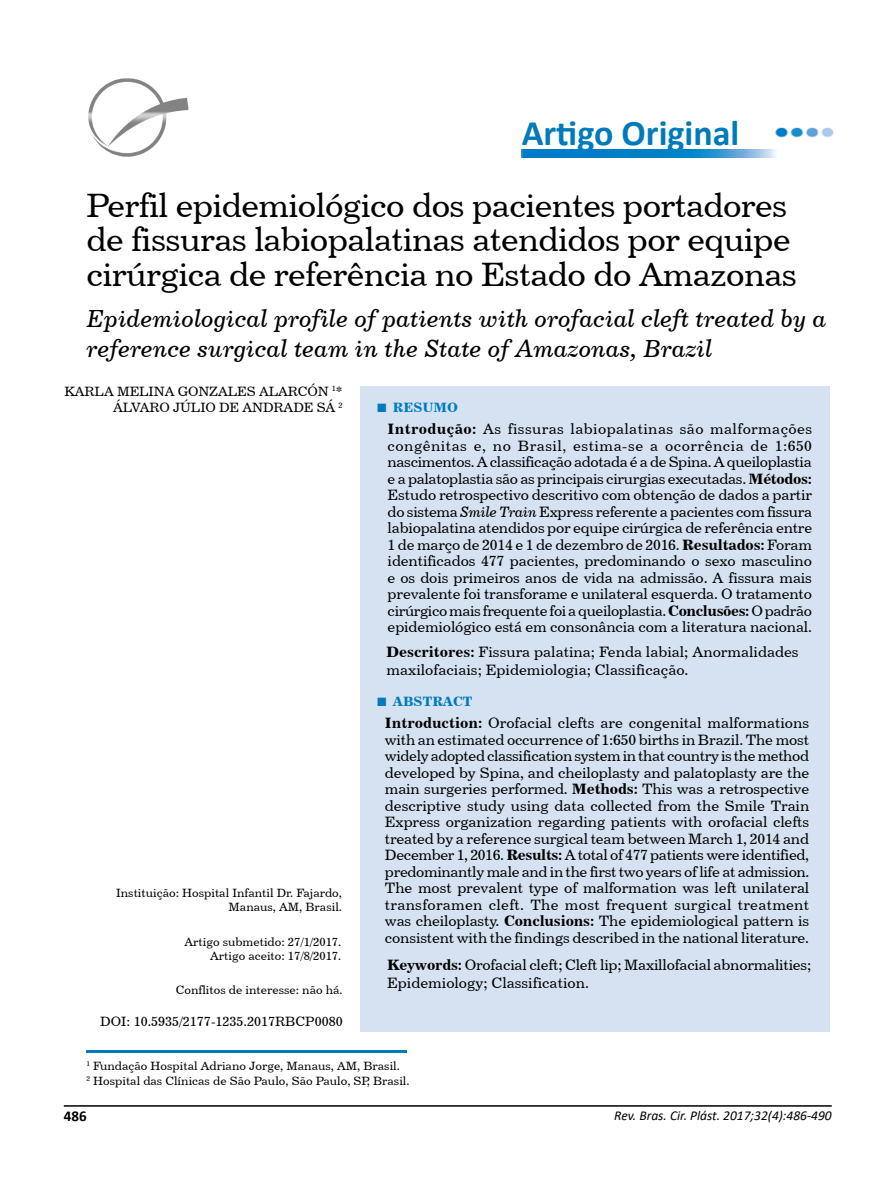
<style>
.page{position:relative;width:893px;height:1191px;background:#fff}
.page>*{position:absolute;margin:0;border:0;box-sizing:border-box;transform-origin:0 0}
.t1{font:700 36px "Calibri";color:#007abb}
.t2{font:33.75px/34.5px "Century 731 BT Roman A";letter-spacing:-.02em;color:#000}
.t3{font:24.75px/30px "Century 731 BT Italic A";color:#000}
.t4{font:15px/16.5px "Century 731 BT Roman A";letter-spacing:-.01em;color:#000;text-align:justify}
.t5{font:700 15px "Calibri";color:#000}
.t6{font:13.5px/16.2px "Century 731 BT Roman A";letter-spacing:-.01em;color:#000;text-align:right}
.t7{font:italic 13.5px "Calibri";color:#000}
.t8{font:13.5px "Century 731 BT Bold A";color:#007abb}
.t9{font:12px/14.4px "Century 731 BT Roman A";color:#000;text-align:right}
.s1{font-family:"Times New Roman";font-weight:700;font-size:18px}
.s2{font-family:"Century 731 BT Bold A"}
.s3{font-family:"Century 731 BT Italic A"}
</style>
<div class="page">
<hr style="left:64px;top:1105px;width:768px;height:1px;background:#000">
<img style="left:775px;top:127px;width:59px;height:11px">
<img style="left:521px;top:150px;width:255px;height:7px">
<img style="left:88px;top:78px;width:101px;height:79px">
<div style="left:360px;top:386px;width:470px;height:645px;background:#d4e2f1"></div>
<hr style="left:86px;top:1050px;width:321px;height:2px;background:#007abb">
<h1 class="t1" style="left:522px;top:108px;width:219px">Artigo Original</h1>
<h2 class="t2" style="left:86px;top:187px;width:712px">Perfil epidemiológico dos pacientes portadores de fissuras labiopalatinas atendidos por equipe cirúrgica de referência no Estado do Amazonas</h2>
<h3 class="t3" style="left:87px;top:303px;width:741px">Epidemiological profile of patients with orofacial cleft treated by a reference surgical team in the State of Amazonas, Brazil</h3>
<p class="t6" style="left:65px;top:383px;width:280px">KARLA MELINA GONZALES ALARCÓN <sup>1</sup>*<br>ÁLVARO JÚLIO DE ANDRADE SÁ <sup>2</sup></p>
<p class="t9" style="left:116px;top:885px;width:227px">Instituição: Hospital Infantil Dr. Fajardo,<br>Manaus, AM, Brasil.</p>
<p class="t8" style="left:376px;top:398px;width:83px"><span class="s1">■</span> RESUMO</p>
<p class="t4" style="left:388px;top:420px;width:426px"><span class="s2">Introdução:</span> As fissuras labiopalatinas são malformações congênitas e, no Brasil, estima-se a ocorrência de 1:650 nascimentos. A classificação adotada é a de Spina. A queiloplastia e a palatoplastia são as principais cirurgias executadas. <span class="s2">Métodos:<br></span>Estudo retrospectivo descritivo com obtenção de dados a partir do sistema <span class="s3">Smile Train</span> Express referente a pacientes com fissura labiopalatina atendidos por equipe cirúrgica de referência entre 1 de março de 2014 e 1 de dezembro de 2016. <span class="s2">Resultados:</span> Foram identificados 477 pacientes, predominando o sexo masculino e os dois primeiros anos de vida na admissão. A fissura mais prevalente foi transforame e unilateral esquerda. O tratamento cirúrgico mais frequente foi a queiloplastia. <span class="s2">Conclusões:</span> O padrão epidemiológico está em consonância com a literatura nacional.</p>
<p class="t4" style="left:387px;top:643px;width:414px;line-height:18px"><span class="s2">Descritores:</span> Fissura palatina; Fenda labial; Anormalidades maxilofaciais; Epidemiologia; Classificação.</p>
<p class="t8" style="left:376px;top:693px;width:98px"><span class="s1">■</span> ABSTRACT</p>
<p class="t4" style="left:385px;top:714px;width:426px"><span class="s2">Introduction:</span> Orofacial clefts are congenital malformations with an estimated occurrence of 1:650 births in Brazil. The most widely adopted classification system in that country is the method developed by Spina, and cheiloplasty and palatoplasty are the main surgeries performed. <span class="s2">Methods:</span> This was a retrospective descriptive study using data collected from the Smile Train Express organization regarding patients with orofacial clefts treated by a reference surgical team between March 1, 2014 and December 1, 2016. <span class="s2">Results:</span> A total of 477 patients were identified, predominantly male and in the first two years of life at admission.<br>The most prevalent type of malformation was left unilateral transforamen cleft. The most frequent surgical treatment was cheiloplasty. <span class="s2">Conclusions:</span> The epidemiological pattern is</p>
<p class="t9" style="left:184px;top:934px;width:158px">Artigo submetido: 27/1/2017.</p>
<p class="t4" style="left:385px;top:929px;width:426px">consistent with the findings described in the national literature.</p>
<p class="t9" style="left:210px;top:948px;width:133px">Artigo aceito: 17/8/2017.</p>
<p class="t4" style="left:387px;top:956px;width:426px;line-height:18px"><span class="s2">Keywords:</span> Orofacial cleft; Cleft lip; Maxillofacial abnormalities;<br>Epidemiology; Classification.</p>
<p class="t9" style="left:176px;top:982px;width:168px">Conflitos de interesse: não há.</p>
<p class="t6" style="left:100px;top:1012px;width:244px">DOI: 10.5935/2177-1235.2017RBCP0080</p>
<p class="t9" style="left:86px;top:1058px;width:325px;line-height:15px;text-align:left"><sup>1</sup> Fundação Hospital Adriano Jorge, Manaus, AM, Brasil.<br><sup>2</sup> Hospital das Clínicas de São Paulo, São Paulo, SP, Brasil.</p>
<p class="t5" style="left:64px;top:1105px;width:24px">486</p>
<p class="t7" style="left:614px;top:1106px;width:219px">Rev. Bras. Cir. Plást. 2017;32(4):486-490</p>
</div>
